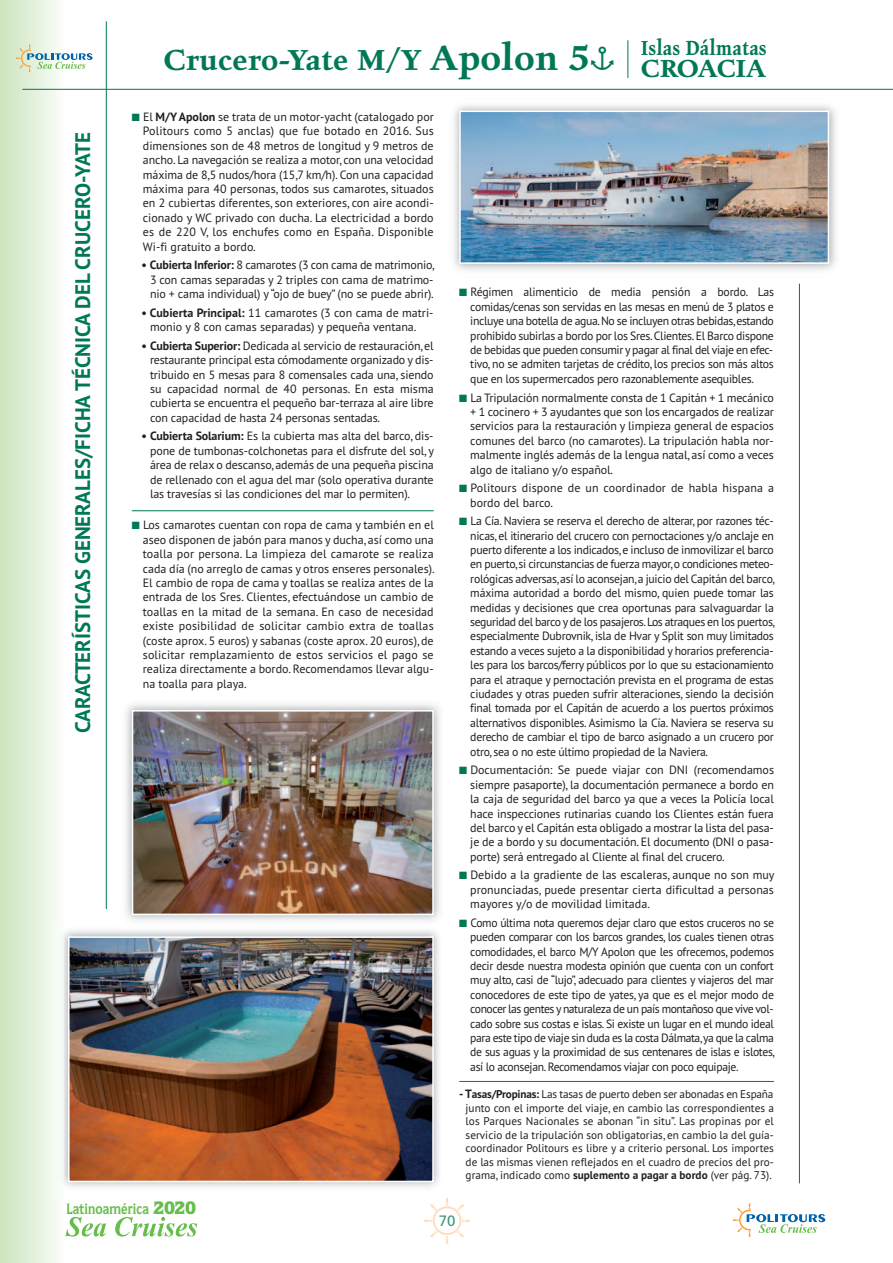
<style>
.page{position:relative;width:893px;height:1263px;background:#fff}
.page>*{position:absolute;margin:0;border:0;box-sizing:border-box;transform-origin:0 0}
.t1{font:700 30px "Figural Std";color:#007857}
.t2{font:700 25.5px "Figural Std";letter-spacing:-.02em;color:#007857}
.t3{font:700 21px "PT Sans";color:#007857}
.t4{font:700 21px "Figural Std";color:#007857;scale:.86 1}
.t5{font:700 15px "Quorum Std";color:#67bd4c;scale:.88 1}
.t6{font:15px "Frutiger LT Std";color:#43967d}
.t7{font:12px/14.4px "PT Sans";letter-spacing:-.01em;color:#231f20;text-align:justify}
.t8{font:12px/14.4px "PT Sans";letter-spacing:.01em;color:#231f20}
.t9{font:11.25px/13.5px "PT Sans";color:#231f20;text-align:center}
.s1{font-size:36px}
.s2{font-family:"Carta Std";font-weight:400;font-size:36px}
.s3{color:#007857}
.s4{font-weight:700}
.s5{font-weight:700;font-size:12px}
.s6{font-weight:900;font-size:18px}
</style>
<div class="page">
<div style="left:0;top:0;width:64px;height:1263px;background:linear-gradient(to right,#cbe4bd,#fafdf9)"></div>
<div style="left:433px;top:1206px;width:28px;height:29px;border:2px solid #fedfbc;border-radius:50%"></div>
<svg style="left:446px;top:1198px;width:2px;height:8px"></svg>
<svg style="left:430px;top:1204px;width:7px;height:7px"></svg>
<svg style="left:424px;top:1219px;width:8px;height:3px"></svg>
<svg style="left:430px;top:1231px;width:7px;height:7px"></svg>
<svg style="left:446px;top:1236px;width:2px;height:8px"></svg>
<svg style="left:457px;top:1231px;width:7px;height:7px"></svg>
<svg style="left:462px;top:1219px;width:8px;height:3px"></svg>
<svg style="left:457px;top:1204px;width:7px;height:7px"></svg>
<svg style="left:733px;top:1203px;width:92px;height:34px"></svg>
<img style="left:56px;top:924px;width:383px;height:272px">
<img style="left:71px;top:939px;width:360px;height:240px">
<div style="left:68px;top:936px;width:366px;height:246px;border:2px solid #fff"></div>
<img style="left:120px;top:703px;width:320px;height:226px">
<img style="left:135px;top:713px;width:296px;height:199px">
<div style="left:132px;top:710px;width:302px;height:205px;border:2px solid #fff"></div>
<hr style="left:799px;top:284px;width:1px;height:899px;background:#007857">
<img style="left:462px;top:114px;width:364px;height:147px">
<div style="left:459px;top:111px;width:370px;height:153px;border:2px solid #fff"></div>
<hr style="left:106px;top:21px;width:1px;height:888px;background:#007857">
<svg style="left:16px;top:44px;width:77px;height:28px"></svg>
<hr style="left:132px;top:510px;width:302px;height:1px;background:#007857">
<hr style="left:459px;top:1081px;width:315px;height:1px;background:#007857">
<hr style="left:628px;top:40px;width:1px;height:38px;background:#007857">
<hr style="left:22px;top:89px;width:871px;height:1px;background:#007857">
<svg style="left:65px;top:1217px;width:41px;height:19px"></svg>
<svg style="left:115px;top:1217px;width:82px;height:19px"></svg>
<p class="t3" style="left:76px;top:733px;width:602px;rotate:-90deg">CARACTERÍSTICAS GENERALES/FICHA TÉCNICA DEL CRUCERO-YATE</p>
<p class="t1" style="left:164px;top:42px;width:453px">Crucero-Yate M/Y <span class="s1">Apolon 5</span><span class="s2">•</span></p>
<p class="t4" style="left:641px;top:35px;width:148px">Islas Dálmatas</p>
<p class="t2" style="left:641px;top:54px;width:126px">CROACIA</p>
<p class="t7" style="left:143px;top:111px;width:292px;text-indent:-11px"><span class="s3">■</span> El <span class="s4">M/Y Apolon</span> se trata de un motor-yacht (catalogado por Politours como 5 anclas) que fue botado en 2016. Sus dimensiones son de 48 metros de longitud y 9 metros de ancho. La navegación se realiza a motor, con una velocidad máxima de 8,5 nudos/hora (15,7 km/h). Con una capacidad máxima para 40 personas, todos sus camarotes, situados en 2 cubiertas diferentes, son exteriores, con aire acondi&shy;cionado y WC privado con ducha. La electricidad a bordo es de 220 V, los enchufes como en España. Disponible Wi-fi gratuito a bordo.</p>
<p class="t7" style="left:150px;top:259px;width:286px;text-indent:-8px"><span class="s4">• Cubierta Inferior:</span> 8 camarotes (3 con cama de matrimonio, 3 con camas separadas y 2 triples con cama de matrimo&shy;nio + cama individual) y “ojo de buey” (no se puede abrir).</p>
<p class="t7" style="left:150px;top:307px;width:285px;text-indent:-8px"><span class="s4">• Cubierta Principal:</span> 11 camarotes (3 con cama de matri&shy;monio y 8 con camas separadas) y pequeña ventana.</p>
<p class="t7" style="left:150px;top:340px;width:285px;text-indent:-8px"><span class="s4">• Cubierta Superior:</span> Dedicada al servicio de restauración, el restaurante principal esta cómodamente organizado y dis&shy;tribuido en 5 mesas para 8 comensales cada una, siendo su capacidad normal de 40 personas. En esta misma cubierta se encuentra el pequeño bar-terraza al aire libre con capacidad de hasta 24 personas sentadas.</p>
<p class="t7" style="left:150px;top:430px;width:286px;text-indent:-8px"><span class="s4">• Cubierta Solarium:</span> Es la cubierta mas alta del barco, dis&shy;pone de tumbonas-colchonetas para el disfrute del sol, y área de relax o descanso, además de una pequeña piscina de rellenado con el agua del mar (solo operativa durante las travesías si las condiciones del mar lo permiten).</p>
<p class="t7" style="left:143px;top:519px;width:293px;text-indent:-11px"><span class="s3">■</span> Los camarotes cuentan con ropa de cama y también en el aseo disponen de jabón para manos y ducha, así como una toalla por persona. La limpieza del camarote se realiza cada día (no arreglo de camas y otros enseres personales).<br>El cambio de ropa de cama y toallas se realiza antes de la entrada de los Sres. Clientes, efectuándose un cambio de toallas en la mitad de la semana. En caso de necesidad existe posibilidad de solicitar cambio extra de toallas (coste aprox. 5 euros) y sabanas (coste aprox. 20 euros), de solicitar remplazamiento de estos servicios el pago se realiza directamente a bordo. Recomendamos llevar algu&shy;na toalla para playa.</p>
<p class="t7" style="left:470px;top:286px;width:305px;text-indent:-11px"><span class="s3">■</span> Régimen alimenticio de media pensión a bordo. Las comidas/cenas son servidas en las mesas en menú de 3 platos e incluye una botella de agua. No se incluyen otras bebidas, estando prohibido subirlas a bordo por los Sres. Clientes. El Barco dispone de bebidas que pueden consumir y pagar al final del viaje en efec&shy;tivo, no se admiten tarjetas de crédito, los precios son más altos que en los supermercados pero razonablemente asequibles.</p>
<p class="t7" style="left:470px;top:391px;width:305px;text-indent:-11px"><span class="s3">■</span> La Tripulación normalmente consta de 1 Capitán + 1 mecánico + 1 cocinero + 3 ayudantes que son los encargados de realizar servicios para la restauración y limpieza general de espacios comunes del barco (no camarotes). La tripulación habla nor&shy;malmente inglés además de la lengua natal, así como a veces algo de italiano y/o español.</p>
<p class="t8" style="left:470px;top:482px;width:305px;text-indent:-11px"><span class="s3">■</span> Politours dispone de un coordinador de habla hispana a bordo del barco.</p>
<p class="t7" style="left:470px;top:515px;width:306px;text-indent:-11px"><span class="s3">■</span> La Cía. Naviera se reserva el derecho de alterar, por razones téc&shy;nicas, el itinerario del crucero con pernoctaciones y/o anclaje en puerto diferente a los indicados, e incluso de inmovilizar el barco en puerto, si circunstancias de fuerza mayor, o condiciones meteo&shy;rológicas adversas, así lo aconsejan, a juicio del Capitán del barco, máxima autoridad a bordo del mismo, quien puede tomar las medidas y decisiones que crea oportunas para salvaguardar la seguridad del barco y de los pasajeros. Los atraques en los puertos, especialmente Dubrovnik, isla de Hvar y Split son muy limitados estando a veces sujeto a la disponibilidad y horarios preferencia&shy;les para los barcos/ferry públicos por lo que su estacionamiento para el atraque y pernoctación prevista en el programa de estas ciudades y otras pueden sufrir alteraciones, siendo la decisión final tomada por el Capitán de acuerdo a los puertos próximos alternativos disponibles. Asimismo la Cía. Naviera se reserva su derecho de cambiar el tipo de barco asignado a un crucero por otro, sea o no este último propiedad de la Naviera.</p>
<p class="t7" style="left:470px;top:764px;width:305px;text-indent:-11px"><span class="s3">■</span> Documentación: Se puede viajar con DNI (recomendamos siempre pasaporte), la documentación permanece a bordo en la caja de seguridad del barco ya que a veces la Policía local hace inspecciones rutinarias cuando los Clientes están fuera del barco y el Capitán esta obligado a mostrar la lista del pasa&shy;je de a bordo y su documentación. El documento (DNI o pasa&shy;porte) será entregado al Cliente al final del crucero.</p>
<p class="t7" style="left:470px;top:869px;width:306px;text-indent:-11px"><span class="s3">■</span> Debido a la gradiente de las escaleras, aunque no son muy pronunciadas, puede presentar cierta dificultad a personas mayores y/o de movilidad limitada.</p>
<p class="t7" style="left:470px;top:917px;width:306px;text-indent:-11px"><span class="s3">■</span> Como última nota queremos dejar claro que estos cruceros no se pueden comparar con los barcos grandes, los cuales tienen otras comodidades, el barco M/Y Apolon que les ofrecemos, podemos decir desde nuestra modesta opinión que cuenta con un confort muy alto, casi de “lujo”, adecuado para clientes y viajeros del mar conocedores de este tipo de yates, ya que es el mejor modo de conocer las gentes y naturaleza de un país montañoso que vive vol&shy;cado sobre sus costas e islas. Si existe un lugar en el mundo ideal para este tipo de viaje sin duda es la costa Dálmata, ya que la calma de sus aguas y la proximidad de sus centenares de islas e islotes, así lo aconsejan. Recomendamos viajar con poco equipaje.</p>
<p class="t9" style="left:459px;top:1088px;width:316px"><span class="s5">- T</span><span class="s4">asas/Propinas:</span> Las tasas de puerto deben ser abonadas en España junto con el importe del viaje, en cambio las correspondientes a los Parques Nacionales se abonan “in situ”. Las propinas por el servicio de la tripulación son obligatorias, en cambio la del guía&shy;coordinador Politours es libre y a criterio personal. Los importes de las mismas vienen reflejados en el cuadro de precios del pro&shy;grama, indicado como <span class="s4">suplemento a pagar a bordo</span> (ver pág. 73).</p>
<p class="t5" style="left:66px;top:1200px;width:149px">Latinoamérica <span class="s6">2020</span></p>
<p class="t6" style="left:439px;top:1211px;width:18px">70</p>
</div>
